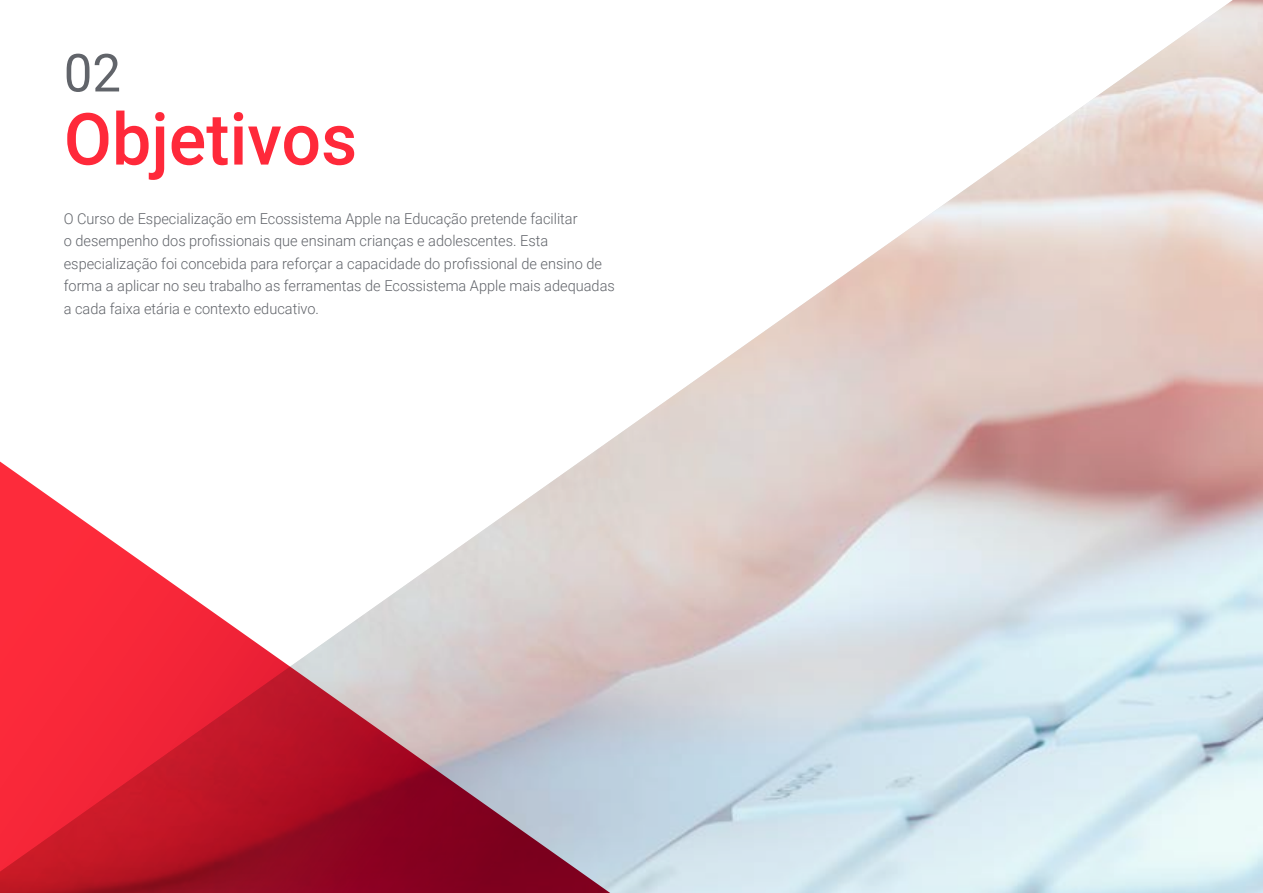
<style>
.page{position:relative;width:1263px;height:893px;background:#fff}
.page>*{position:absolute;margin:0;border:0;box-sizing:border-box;transform-origin:0 0}
.t1{font:500 72px "Roboto";color:#ff293a}
.t2{font:52.5px "Roboto";color:#61646a}
.t3{font:300 15px/22.5px "Roboto";color:#61646a}
</style>
<div class="page">
<img style="left:602px;top:0;width:661px;height:893px">
<svg style="left:0;top:446px;width:640px;height:447px"></svg>
<h2 class="t2" style="left:64px;top:36px;width:59px">02</h2>
<h1 class="t1" style="left:64px;top:89px;width:295px">Objetivos</h1>
<p class="t3" style="left:64px;top:207px;width:553px">O Curso de Especialização em Ecossistema Apple na Educação pretende facilitar<br>o desempenho dos profissionais que ensinam crianças e adolescentes. Esta especialização foi concebida para reforçar a capacidade do profissional de ensino de forma a aplicar no seu trabalho as ferramentas de Ecossistema Apple mais adequadas a cada faixa etária e contexto educativo.</p>
</div>
